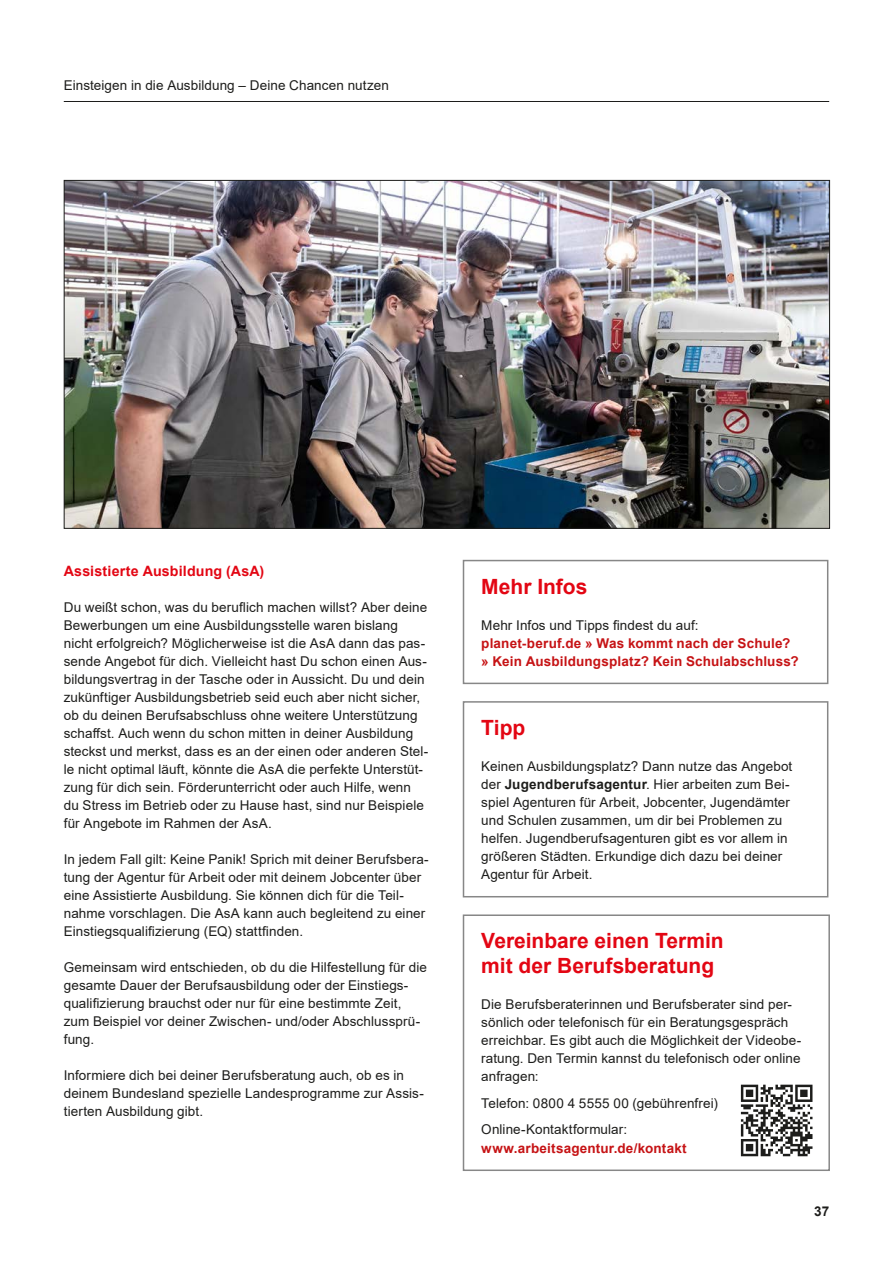
<style>
.page{position:relative;width:893px;height:1263px;background:#fff}
.page>*{position:absolute;margin:0;border:0;box-sizing:border-box;transform-origin:0 0}
.h2_Headline_Infokasten{font:700 21px/25.2px "Arial";color:#e30613}
.h2_Subheadline_bold{font:700 14.25px "Arial";letter-spacing:.01em;color:#e30613}
.p_Fließtext{font:13.5px/18px "Arial";letter-spacing:.005em;color:#1d1d1b}
.p_Fließtext_Infokasten{font:13.5px/18px "Arial";letter-spacing:.005em;color:#1d1d1b}
.p_Fließtext_Infokasten-2{font:700 13.5px/18px "Arial";letter-spacing:.015em;color:#c61315}
.t1{font:700 13.5px "Arial";color:#1d1d1b}
.s1{font-weight:400;color:#1d1d1b}
.s2{font-weight:700}
</style>
<div class="page">
<hr style="left:64px;top:101px;width:765px;height:1px;background:#1d1d1b">
<img style="left:66px;top:182px;width:762px;height:345px">
<div style="left:463px;top:560px;width:365px;height:124px;border:2px solid #878787"></div>
<div style="left:463px;top:701px;width:365px;height:196px;border:2px solid #878787"></div>
<div style="left:463px;top:914px;width:367px;height:257px;border:2px solid #878787"></div>
<svg style="left:740px;top:1084px;width:73px;height:73px"></svg>
<svg style="left:741px;top:1085px;width:71px;height:71px"></svg>
<p class="p_Fließtext" style="left:64px;top:76px;width:327px">Einsteigen in die Ausbildung – Deine Chancen nutzen</p>
<h2 class="h2_Subheadline_bold" style="left:64px;top:561px;width:202px">Assistierte Ausbildung (AsA)</h2>
<p class="p_Fließtext" style="left:64px;top:598px;width:366px">Du weißt schon, was du beruflich machen willst? Aber deine Bewerbungen um eine Ausbildungsstelle waren bislang nicht erfolgreich? Möglicherweise ist die AsA dann das pas&shy;sende Angebot für dich. Vielleicht hast Du schon einen Aus&shy;bildungsvertrag in der Tasche oder in Aussicht. Du und dein zukünftiger Ausbildungsbetrieb seid euch aber nicht sicher, ob du deinen Berufsabschluss ohne weitere Unterstützung schaffst. Auch wenn du schon mitten in deiner Ausbildung steckst und merkst, dass es an der einen oder anderen Stel&shy;le nicht optimal läuft, könnte die AsA die perfekte Unterstüt&shy;zung für dich sein. Förderunterricht oder auch Hilfe, wenn du Stress im Betrieb oder zu Hause hast, sind nur Beispiele für Angebote im Rahmen der AsA.</p>
<p class="p_Fließtext" style="left:64px;top:850px;width:366px">In jedem Fall gilt: Keine Panik! Sprich mit deiner Berufsbera&shy;tung der Agentur für Arbeit oder mit deinem Jobcenter über eine Assistierte Ausbildung. Sie können dich für die Teil&shy;nahme vorschlagen. Die AsA kann auch begleitend zu einer Einstiegsqualifizierung (EQ) stattfinden.</p>
<p class="p_Fließtext" style="left:64px;top:958px;width:365px">Gemeinsam wird entschieden, ob du die Hilfestellung für die gesamte Dauer der Berufsausbildung oder der Einstiegs&shy;qualifizierung brauchst oder nur für eine bestimmte Zeit, zum Beispiel vor deiner Zwischen- und/oder Abschlussprü&shy;fung.</p>
<p class="p_Fließtext" style="left:64px;top:1066px;width:362px">Informiere dich bei deiner Berufsberatung auch, ob es in deinem Bundesland spezielle Landesprogramme zur Assis&shy;tierten Ausbildung gibt.</p>
<h2 class="h2_Headline_Infokasten" style="left:481px;top:574px;width:108px">Mehr Infos</h2>
<p class="p_Fließtext_Infokasten-2" style="left:481px;top:616px;width:319px"><span class="s1">Mehr Infos und Tipps findest du auf: </span>planet-beruf.de » Was kommt nach der Schule? » Kein Ausbildungsplatz? Kein Schulabschluss?</p>
<h2 class="h2_Headline_Infokasten" style="left:481px;top:715px;width:46px">Tipp</h2>
<p class="p_Fließtext_Infokasten" style="left:481px;top:757px;width:313px">Keinen Ausbildungsplatz? Dann nutze das Angebot der <span class="s2">Jugendberufsagentur</span>. Hier arbeiten zum Bei&shy;spiel Agenturen für Arbeit, Jobcenter, Jugendämter und Schulen zusammen, um dir bei Problemen zu helfen. Jugendberufsagenturen gibt es vor allem in größeren Städten. Erkundige dich dazu bei deiner Agentur für Arbeit.</p>
<h2 class="h2_Headline_Infokasten" style="left:481px;top:928px;width:244px">Vereinbare einen Termin mit der Berufsberatung</h2>
<p class="p_Fließtext_Infokasten" style="left:481px;top:996px;width:321px">Die Berufsberaterinnen und Berufsberater sind per&shy;sönlich oder telefonisch für ein Beratungsgespräch erreichbar. Es gibt auch die Möglichkeit der Videobe&shy;ratung. Den Termin kannst du telefonisch oder online anfragen:</p>
<p class="p_Fließtext_Infokasten" style="left:481px;top:1094px;width:238px">Telefon: 0800 4 5555 00 (gebührenfrei)</p>
<p class="p_Fließtext_Infokasten-2" style="left:481px;top:1121px;width:207px"><span class="s1">Online-Kontaktformular: </span>www.arbeitsagentur.de/kontakt</p>
<p class="t1" style="left:814px;top:1202px;width:17px">37</p>
</div>
